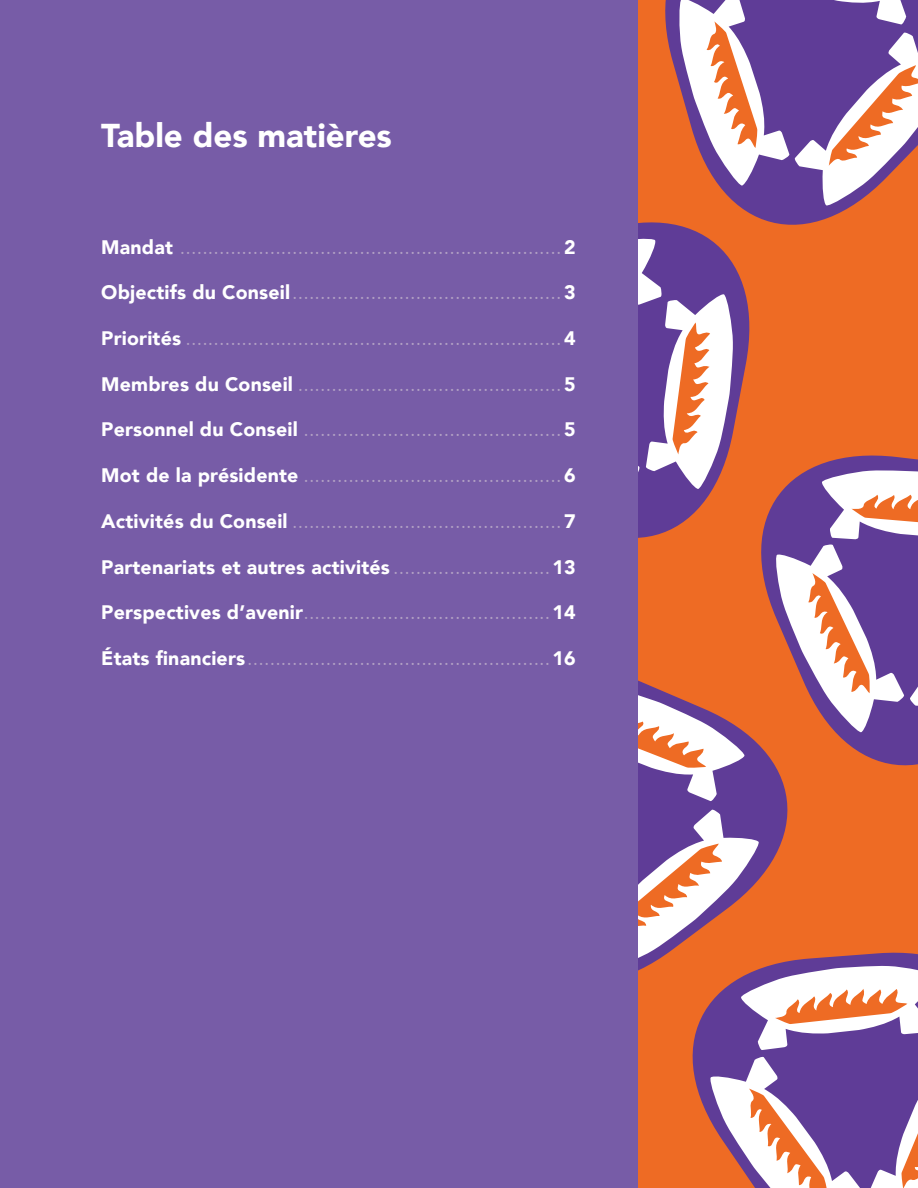
<style>
.page{position:relative;width:918px;height:1188px;background:#fff}
.page>*{position:absolute;margin:0;border:0;box-sizing:border-box;transform-origin:0 0}
.t1{font:900 33px "Avenir";color:#fff}
.t2{font:19.5px "Avenir";color:#b2a1c4}
.t3{font:900 19.5px "Avenir";letter-spacing:.01em;color:#fff}
.s1{font-weight:900;color:#fff}
.s2{font-weight:400;color:#b2a1c4}
</style>
<div class="page">
<div style="left:635px;top:0;width:283px;height:1188px;background:#ee6b24"></div>
<svg style="left:637px;top:638px;width:151px;height:171px"></svg>
<svg style="left:637px;top:681px;width:108px;height:121px"></svg>
<svg style="left:637px;top:809px;width:281px;height:379px"></svg>
<svg style="left:733px;top:455px;width:185px;height:339px"></svg>
<svg style="left:637px;top:197px;width:129px;height:374px"></svg>
<svg style="left:637px;top:237px;width:96px;height:284px;background:#ab88ac"></svg>
<svg style="left:769px;top:460px;width:149px;height:282px"></svg>
<svg style="left:643px;top:0;width:207px;height:257px"></svg>
<svg style="left:679px;top:0;width:239px;height:207px"></svg>
<div style="left:0;top:0;width:637px;height:1188px;background:#775ca7"></div>
<h1 class="t1" style="left:101px;top:107px;width:292px">Table des matières</h1>
<p class="t2" style="left:101px;top:235px;width:476px"><span class="s1">Mandat</span> ....................................................................<span class="s1">2</span></p>
<p class="t2" style="left:101px;top:281px;width:476px"><span class="s1">Objectifs du Conseil</span>................................................<span class="s1">3</span></p>
<p class="t2" style="left:101px;top:327px;width:476px"><span class="s1">Priorités</span> ...................................................................<span class="s1">4</span></p>
<p class="t2" style="left:101px;top:372px;width:476px"><span class="s1">Membres du Conseil</span> ...............................................<span class="s1">5</span></p>
<p class="t2" style="left:101px;top:418px;width:476px"><span class="s1">Personnel du Conseil</span> ..............................................<span class="s1">5</span></p>
<p class="t2" style="left:101px;top:464px;width:476px"><span class="s1">Mot de la présidente</span> ..............................................<span class="s1">6</span></p>
<p class="t2" style="left:101px;top:510px;width:476px"><span class="s1">Activités du Conseil</span> ................................................<span class="s1">7</span></p>
<p class="t3" style="left:101px;top:550px;width:476px">Partenariats et autres activités <span class="s2">............................</span>13</p>
<p class="t2" style="left:101px;top:601px;width:476px"><span class="s1">Perspectives d’avenir</span>............................................<span class="s1">14</span></p>
<p class="t2" style="left:101px;top:647px;width:476px"><span class="s1">États financiers</span>......................................................<span class="s1">16</span></p>
</div>
